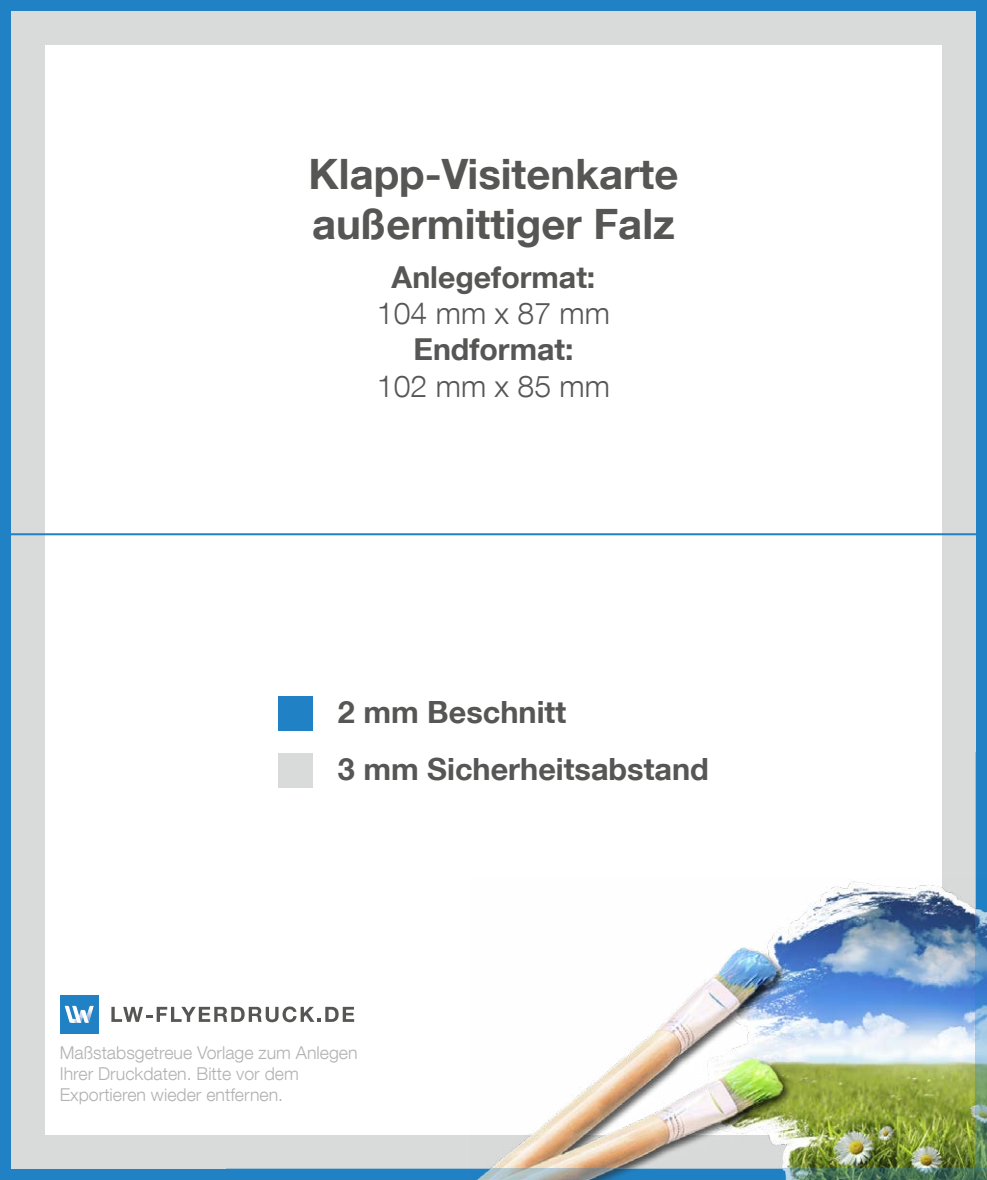
<style>
.page{position:relative;width:987px;height:1180px;background:#fff}
.page>*{position:absolute;margin:0;border:0;box-sizing:border-box;transform-origin:0 0}
.t1{font:700 42px "Helvetica Neue LT Com";color:#565655}
.t2{font:700 30.4px "Helvetica Neue LT Com";color:#565655}
.t3{font:300 30.4px "Helvetica Neue LT Com";color:#565655}
.t4{font:300 17.6px/21.2px "Helvetica Neue LT Com";color:#b1b2b3}
</style>
<div class="page">
<div style="left:0;top:0;width:986px;height:1179px;background:#2081c4"></div>
<div style="left:11px;top:11px;width:964px;height:1157px;background:#d9dada"></div>
<div style="left:45px;top:45px;width:896px;height:1089px;background:#fff"></div>
<img style="left:471px;top:878px;width:504px;height:290px">
<svg style="left:975px;top:752px;width:11px;height:416px"></svg>
<svg style="left:227px;top:1168px;width:759px;height:11px"></svg>
<div style="left:278px;top:696px;width:35px;height:35px;background:#2081c4"></div>
<div style="left:278px;top:752px;width:35px;height:35px;background:#d9dada"></div>
<svg style="left:111px;top:1006px;width:243px;height:16px"></svg>
<div style="left:60px;top:994px;width:38px;height:39px;background:#2081c4"></div>
<svg style="left:65px;top:1005px;width:29px;height:17px"></svg>
<hr style="left:0;top:533px;width:986px;height:2px;background:#2081c4">
<p class="t1" style="left:308px;top:147px;width:371px">Klapp-Visitenkarte</p>
<p class="t1" style="left:312px;top:197px;width:364px">außermittiger Falz</p>
<p class="t2" style="left:391px;top:257px;width:205px">Anlegeformat:</p>
<p class="t3" style="left:377px;top:294px;width:234px">104 mm x 87 mm</p>
<p class="t2" style="left:413px;top:330px;width:162px">Endformat:</p>
<p class="t3" style="left:377px;top:367px;width:234px">102 mm x 85 mm</p>
<p class="t2" style="left:338px;top:693px;width:230px">2 mm Beschnitt</p>
<p class="t2" style="left:338px;top:749px;width:372px">3 mm Sicherheitsabstand</p>
<p class="t4" style="left:60px;top:1041px;width:299px">Maßstabsgetreue Vorlage zum Anlegen<br>Ihrer Druckdaten. Bitte vor dem</p>
<p class="t4" style="left:60px;top:1083px;width:225px">Exportieren wieder entfernen.</p>
</div>
